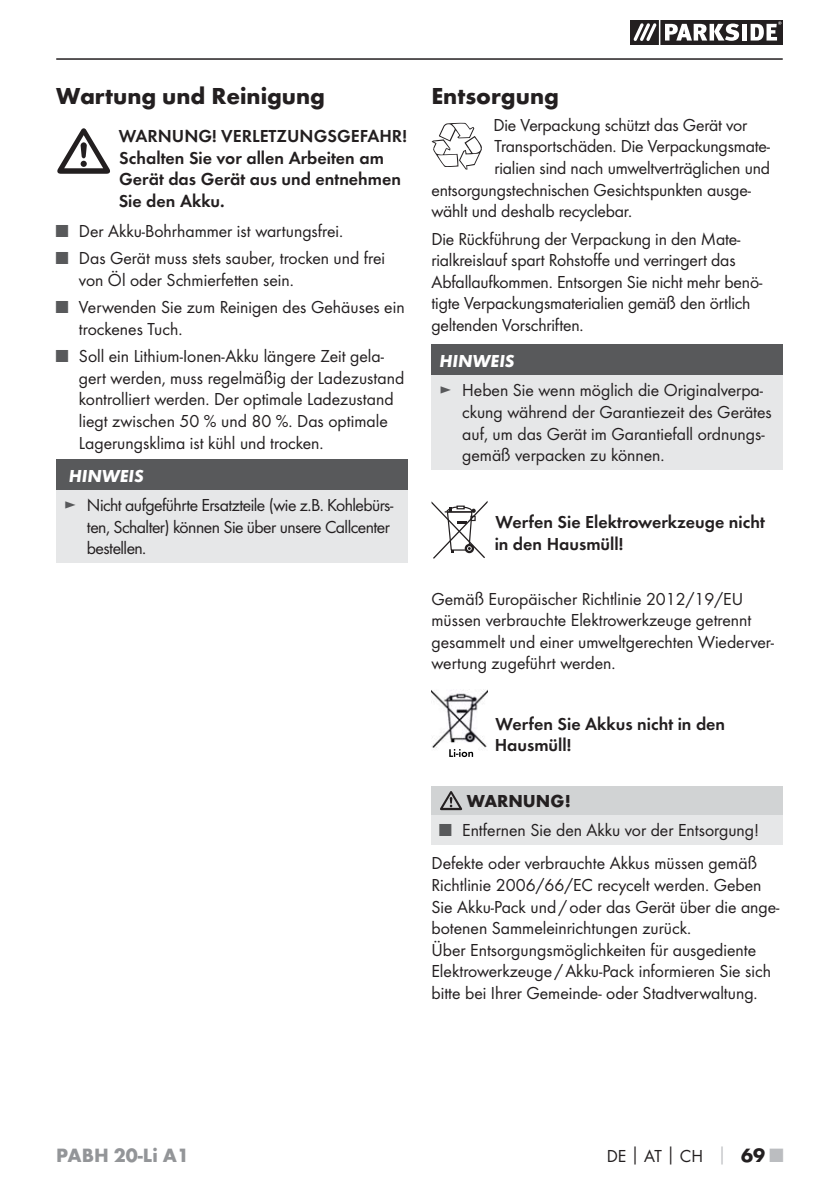
<style>
.page{position:relative;width:839px;height:1190px;background:#fff}
.page>*{position:absolute;margin:0;border:0;box-sizing:border-box;transform-origin:0 0}
.t1{font:700 24px "Futura";color:#231f20}
.t2{font:700 20px "Futura";color:#939598}
.t3{font:18px/21.6px "Futura Boo";color:#231f20}
.t4{font:18px/21.6px "Futura Dem";color:#231f20}
.t5{font:18px/21.6px "Futura Boo";letter-spacing:-.03em;color:#231f20}
.t6{font:italic 700 18px "Futura";color:#fff}
.t7{font:700 18px "Futura";color:#231f20}
.s1{color:#58595b}
.s2{font-family:"Futura";font-weight:700}
.s3{font-family:"Futura";font-weight:700;color:#bbbdc0}
.s4{font-family:"Futura";font-weight:700;font-size:20px}
.s5{font-family:"Futura";font-weight:700;font-size:20px;color:#bbbdc0}
</style>
<div class="page">
<hr style="left:56px;top:58px;width:726px;height:2px;background:#231f20">
<svg style="left:630px;top:20px;width:152px;height:25px"></svg>
<hr style="left:658px;top:20px;width:2px;height:25px;background:#fff">
<div style="left:56px;top:459px;width:351px;height:30px;background:#58595b"></div>
<div style="left:56px;top:489px;width:351px;height:73px;background:#e6e7e8"></div>
<div style="left:431px;top:344px;width:351px;height:31px;background:#58595b"></div>
<div style="left:431px;top:375px;width:351px;height:94px;background:#e6e7e8"></div>
<div style="left:431px;top:786px;width:351px;height:28px;background:#d1d3d4"></div>
<div style="left:431px;top:814px;width:351px;height:30px;background:#e6e7e8"></div>
<svg style="left:440px;top:791px;width:22px;height:19px"></svg>
<svg style="left:57px;top:128px;width:53px;height:46px"></svg>
<svg style="left:431px;top:123px;width:50px;height:46px"></svg>
<svg style="left:431px;top:501px;width:56px;height:58px"></svg>
<img style="left:431px;top:689px;width:56px;height:69px">
<img style="left:449px;top:749px;width:24px;height:8px">
<h1 class="t1" style="left:56px;top:86px;width:270px">Wartung und Reinigung</h1>
<p class="t4" style="left:119px;top:126px;width:289px">WARNUNG! VERLETZUNGSGEFAHR!<br>Schalten Sie vor allen Arbeiten am<br>Gerät das Gerät aus und entnehmen<br>Sie den Akku.</p>
<p class="t3" style="left:56px;top:221px;width:288px"><span class="s1">■</span> Der Akku-Bohrhammer ist wartungsfrei.</p>
<p class="t3" style="left:79px;top:248px;width:307px;text-indent:-23px"><span class="s1">■</span> Das Gerät muss stets sauber, trocken und frei von Öl oder Schmierfetten sein.</p>
<p class="t3" style="left:79px;top:297px;width:327px;text-indent:-23px"><span class="s1">■</span> Verwenden Sie zum Reinigen des Gehäuses ein trockenes Tuch.</p>
<p class="t3" style="left:79px;top:346px;width:326px;text-indent:-23px"><span class="s1">■</span> Soll ein Lithium-Ionen-Akku längere Zeit gela&shy;gert werden, muss regelmäßig der Ladezustand kontrolliert werden. Der optimale Ladezustand liegt zwischen 50 % und 80 %. Das optimale Lagerungsklima ist kühl und trocken.</p>
<p class="t6" style="left:69px;top:469px;width:76px">HINWEIS</p>
<p class="t5" style="left:87px;top:495px;width:308px;text-indent:-23px"><span class="s1">►</span> Nicht aufgeführte Ersatzteile (wie z.B. Kohlebürs&shy;ten, Schalter) können Sie über unsere Callcenter bestellen.</p>
<h1 class="t1" style="left:431px;top:86px;width:129px">Entsorgung</h1>
<p class="t3" style="left:493px;top:115px;width:255px">Die Verpackung schützt das Gerät vor</p>
<p class="t3" style="left:494px;top:137px;width:277px">Transportschäden. Die Verpackungsmate-</p>
<p class="t3" style="left:494px;top:158px;width:277px">rialien sind nach umweltverträglichen und</p>
<p class="t3" style="left:431px;top:180px;width:321px">entsorgungstechnischen Gesichtspunkten ausge-</p>
<p class="t3" style="left:431px;top:201px;width:202px">wählt und deshalb recyclebar.</p>
<p class="t3" style="left:431px;top:229px;width:332px">Die Rückführung der Verpackung in den Mate&shy;rialkreislauf spart Rohstoffe und verringert das Abfallaufkommen. Entsorgen Sie nicht mehr benö&shy;tigte Verpackungsmaterialien gemäß den örtlich geltenden Vorschriften.</p>
<p class="t6" style="left:439px;top:355px;width:76px">HINWEIS</p>
<p class="t3" style="left:462px;top:380px;width:311px;text-indent:-23px"><span class="s1">►</span> Heben Sie wenn möglich die Originalverpa&shy;ckung während der Garantiezeit des Gerätes auf, um das Gerät im Garantiefall ordnungs&shy;gemäß verpacken zu können.</p>
<p class="t4" style="left:494px;top:512px;width:271px">Werfen Sie Elektrowerkzeuge nicht in den Hausmüll!</p>
<p class="t3" style="left:431px;top:588px;width:344px">Gemäß Europäischer Richtlinie 2012/19/EU müssen verbrauchte Elektrowerkzeuge getrennt gesammelt und einer umweltgerechten Wiederver&shy;wertung zugeführt werden.</p>
<p class="t4" style="left:494px;top:714px;width:232px">Werfen Sie Akkus nicht in den<br>Hausmüll!</p>
<p class="t7" style="left:466px;top:794px;width:105px">WARNUNG!</p>
<p class="t3" style="left:431px;top:814px;width:329px;line-height:33px;text-align:center"><span class="s1">■</span> Entfernen Sie den Akku vor der Entsorgung!<br>Defekte oder verbrauchte Akkus müssen gemäß</p>
<p class="t3" style="left:431px;top:875px;width:349px">Richtlinie 2006/66/EC recycelt werden. Geben Sie Akku-Pack und / oder das Gerät über die ange&shy;botenen Sammeleinrichtungen zurück.<br>Über Entsorgungsmöglichkeiten für ausgediente Elektrowerkzeuge / Akku-Pack informieren Sie sich bitte bei Ihrer Gemeinde- oder Stadtverwaltung.</p>
<p class="t2" style="left:56px;top:1147px;width:134px">PABH 20-Li A1</p>
<p class="t3" style="left:606px;top:1146px;width:178px">DE<span class="s2">│</span>AT<span class="s2">│</span>CH <span class="s3">│</span> <span class="s4">69</span> <span class="s5">■</span></p>
</div>
